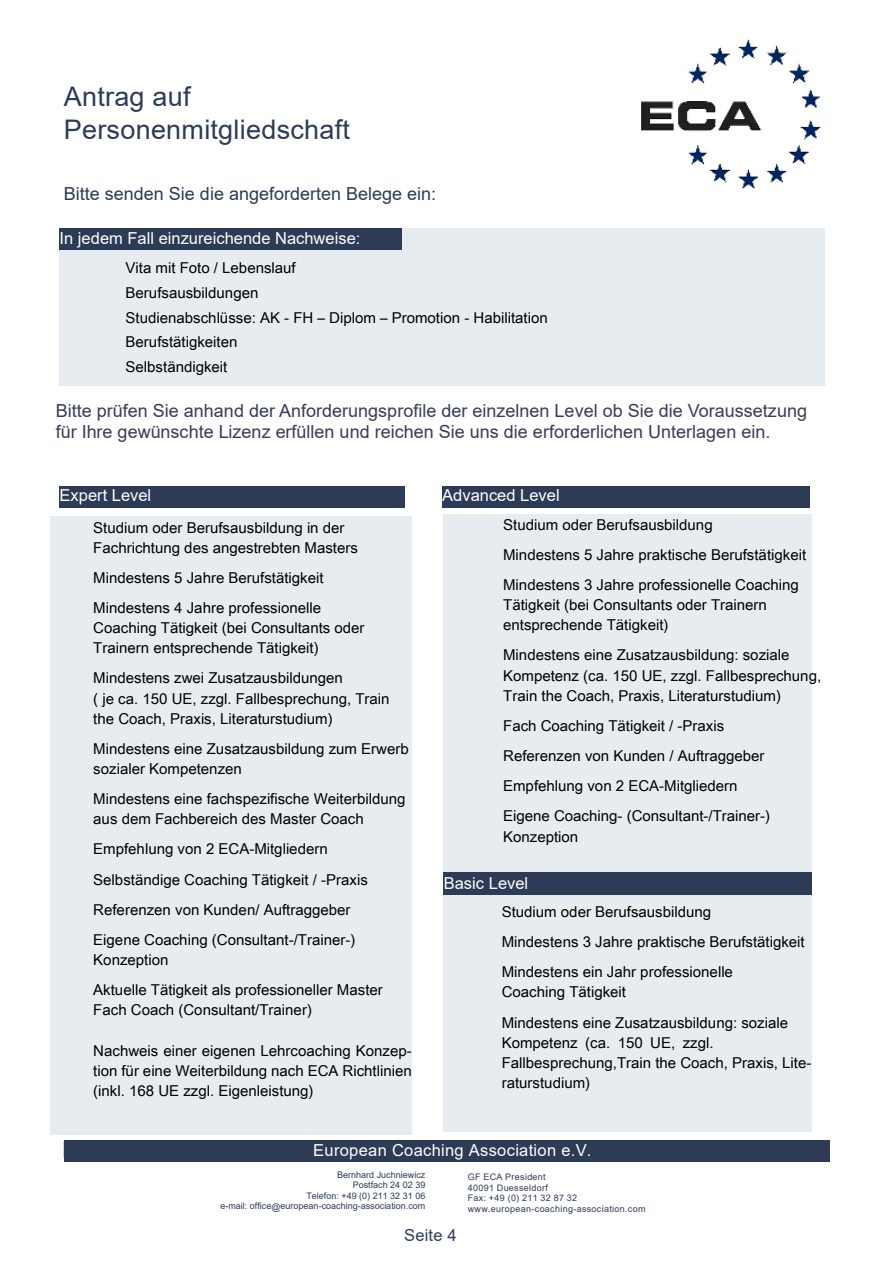
<style>
.page{position:relative;width:893px;height:1263px;background:#fff}
.page>*{position:absolute;margin:0;border:0;box-sizing:border-box;transform-origin:0 0}
.t1{font:27px/32.4px "Arial";letter-spacing:.01em;color:#2d3b56}
.t2{font:18px/20.7px "Arial";color:#383c59}
.t3{font:18px "Arial";color:#2d3b56}
.t4{font:16.5px "Arial";color:#fefefe}
.t5{font:16.5px "Arial";letter-spacing:.02em;color:#fefefe}
.t6{font:16.5px "Arial";letter-spacing:.01em;color:#2d3b56}
.t7{font:15px/20.1px "Arial Unicode MS";color:#000}
.t8{font:9px/10.4px "Arial";color:#2d3a56;text-align:right}
.t9{font:9px/10.8px "Arial";letter-spacing:.035em;color:#2d3a56}
</style>
<div class="page">
<div style="left:443px;top:514px;width:369px;height:617px;background:#e7ecf0"></div>
<div style="left:50px;top:516px;width:362px;height:618px;background:#e7ecf0"></div>
<div style="left:60px;top:486px;width:345px;height:21px;background:#2d3b56"></div>
<div style="left:60px;top:229px;width:765px;height:157px;background:#e7ecf0"></div>
<div style="left:60px;top:229px;width:342px;height:21px;background:#2d3b56"></div>
<div style="left:443px;top:872px;width:369px;height:23px;background:#2d3b56"></div>
<div style="left:442px;top:486px;width:367px;height:21px;background:#2d3b56"></div>
<div style="left:64px;top:1140px;width:765px;height:21px;background:#2d3b56"></div>
<img style="left:642px;top:40px;width:179px;height:149px">
<h1 class="t1" style="left:64px;top:83px;width:288px">Antrag auf<br>Personenmitgliedschaft</h1>
<p class="t3" style="left:64px;top:187px;width:374px">Bitte senden Sie die angeforderten Belege ein:</p>
<p class="t4" style="left:60px;top:232px;width:302px">In jedem Fall einzureichende Nachweise:</p>
<p class="t7" style="left:126px;top:257px;width:424px;line-height:24.6px">Vita mit Foto / Lebenslauf<br>Berufsausbildungen<br>Studienabschlüsse: AK - FH – Diplom – Promotion - Habilitation<br>Berufstätigkeiten<br>Selbständigkeit</p>
<p class="t2" style="left:56px;top:402px;width:753px">Bitte prüfen Sie anhand der Anforderungsprofile der einzelnen Level ob Sie die Voraussetzung für Ihre gewünschte Lizenz erfüllen und reichen Sie uns die erforderlichen Unterlagen ein.</p>
<p class="t4" style="left:60px;top:489px;width:93px">Expert Level</p>
<p class="t7" style="left:93px;top:519px;width:266px">Studium oder Berufsausbildung in der<br>Fachrichtung des angestrebten Masters</p>
<p class="t7" style="left:93px;top:564px;width:232px;line-height:30.2px">Mindestens 5 Jahre Berufstätigkeit<br>Mindestens 4 Jahre professionelle</p>
<p class="t7" style="left:93px;top:619px;width:273px">Coaching Tätigkeit (bei Consultants oder<br>Trainern entsprechende Tätigkeit)</p>
<p class="t7" style="left:93px;top:669px;width:298px">Mindestens zwei Zusatzausbildungen<br>( je ca. 150 UE, zzgl. Fallbesprechung, Train the Coach, Praxis, Literaturstudium)</p>
<p class="t7" style="left:93px;top:740px;width:317px">Mindestens eine Zusatzausbildung zum Erwerb sozialer Kompetenzen</p>
<p class="t7" style="left:93px;top:790px;width:314px">Mindestens eine fachspezifische Weiterbildung aus dem Fachbereich des Master Coach</p>
<p class="t7" style="left:93px;top:835px;width:276px;line-height:30.2px">Empfehlung von 2 ECA-Mitgliedern Selbständige Coaching Tätigkeit / -Praxis Referenzen von Kunden/ Auftraggeber Eigene Coaching (Consultant-/Trainer-)</p>
<p class="t7" style="left:93px;top:946px;width:291px;line-height:30.2px">Konzeption<br>Aktuelle Tätigkeit als professioneller Master</p>
<p class="t7" style="left:93px;top:1001px;width:220px">Fach Coach (Consultant/Trainer)</p>
<p class="t7" style="left:93px;top:1042px;width:320px;text-align:justify">Nachweis einer eigenen Lehrcoaching Konzep&shy;tion für eine Weiterbildung nach ECA Richtlinien (inkl. 168 UE zzgl. Eigenleistung)</p>
<p class="t4" style="left:442px;top:489px;width:119px">Advanced Level</p>
<p class="t7" style="left:503px;top:511px;width:305px;line-height:30.2px">Studium oder Berufsausbildung<br>Mindestens 5 Jahre praktische Berufstätigkeit<br>Mindestens 3 Jahre professionelle Coaching</p>
<p class="t7" style="left:503px;top:596px;width:265px">Tätigkeit (bei Consultants oder Trainern entsprechende Tätigkeit)</p>
<p class="t7" style="left:503px;top:646px;width:320px">Mindestens eine Zusatzausbildung: soziale<br>Kompetenz (ca. 150 UE, zzgl. Fallbesprechung,<br>Train the Coach, Praxis, Literaturstudium)</p>
<p class="t7" style="left:503px;top:712px;width:269px;line-height:30.2px">Fach Coaching Tätigkeit / -Praxis Referenzen von Kunden / Auftraggeber Empfehlung von 2 ECA-Mitgliedern Eigene Coaching- (Consultant-/Trainer-)</p>
<p class="t7" style="left:503px;top:828px;width:77px">Konzeption</p>
<p class="t4" style="left:444px;top:877px;width:86px">Basic Level</p>
<p class="t7" style="left:502px;top:898px;width:305px;line-height:30.2px">Studium oder Berufsausbildung<br>Mindestens 3 Jahre praktische Berufstätigkeit<br>Mindestens ein Jahr professionelle</p>
<p class="t7" style="left:502px;top:978px;width:288px;line-height:30.2px">Coaching Tätigkeit<br>Mindestens eine Zusatzausbildung: soziale</p>
<p class="t7" style="left:502px;top:1034px;width:311px">Kompetenz (ca. 150 UE, zzgl.<br>Fallbesprechung,Train the Coach, Praxis, Lite&shy;raturstudium)</p>
<p class="t5" style="left:313px;top:1144px;width:280px">European Coaching Association e.V.</p>
<p class="t8" style="left:220px;top:1170px;width:206px">Bernhard Juchniewicz<br>Postfach 24 02 39<br>Telefon: +49 (0) 211 32 31 06<br>e-mail: office@european-coaching-association.com</p>
<p class="t9" style="left:468px;top:1172px;width:179px">GF ECA President<br>40091 Duesseldorf<br>Fax: +49 (0) 211 32 87 32 www.european-coaching-association.com</p>
<p class="t6" style="left:404px;top:1229px;width:54px">Seite 4</p>
</div>
